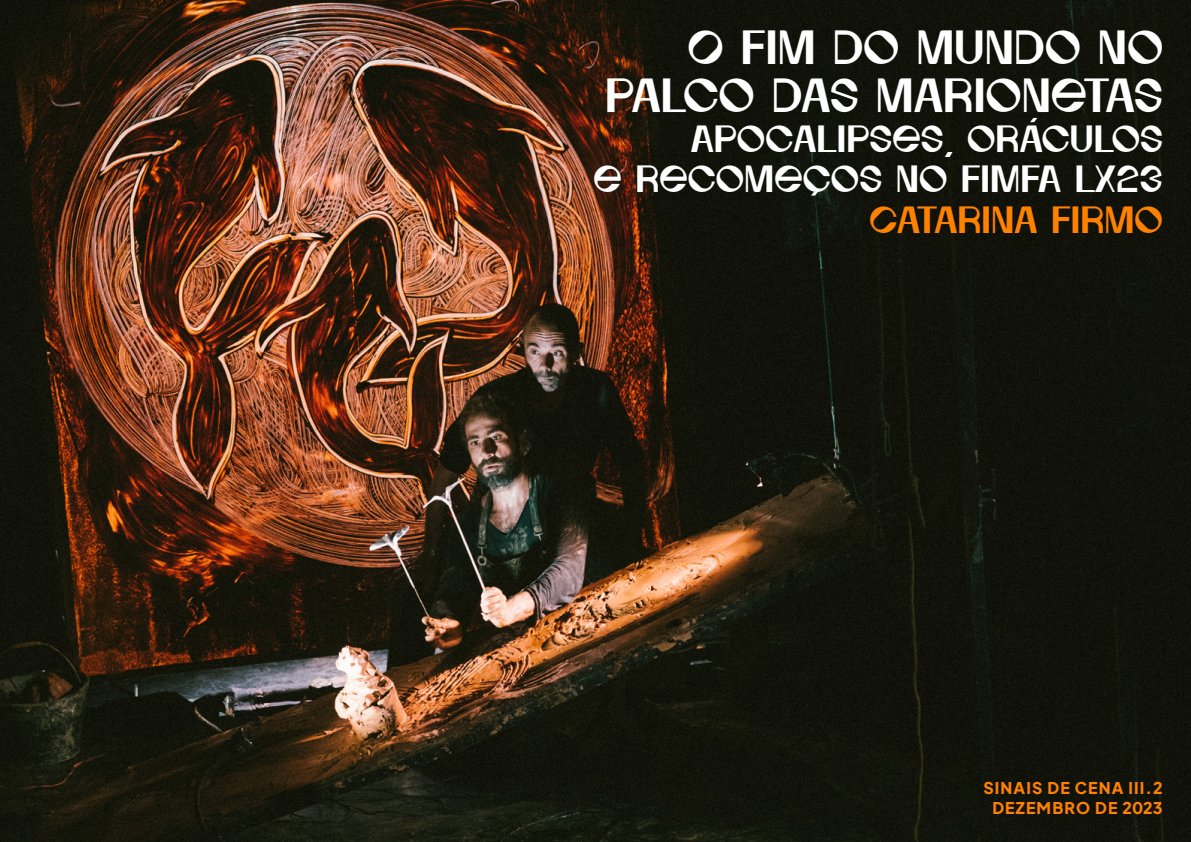
<style>
.page{position:relative;width:1191px;height:842px;background:#fff}
.page>*{position:absolute;margin:0;border:0;box-sizing:border-box;transform-origin:0 0}
.t1{font:48px/48px "Nineties Display";letter-spacing:.02em;color:#fff;text-align:right}
.t2{font:38px/40px "Nineties Display";letter-spacing:.02em;color:#fff;text-align:right}
.t3{font:38px "Nineties Display";letter-spacing:.02em;color:#ff8100}
.t4{font:800 16px/20px "Plus Jakarta Sans";letter-spacing:.07em;color:#ff8100;text-align:center}
</style>
<div class="page">
<img style="left:0;top:0;width:1191px;height:842px">
<svg style="left:1030px;top:118px;width:7px;height:4px"></svg>
<svg style="left:811px;top:191px;width:7px;height:5px"></svg>
<p class="t1" style="left:605px;top:26px;width:558px">O FIM DO MUNDO NO<br>PALCO DAS MARIONETAS</p>
<p class="t2" style="left:594px;top:121px;width:570px">APOCALIPSES, ORÁCULOS<br>E RECOMEÇOS NO FIMFA LX23</p>
<p class="t3" style="left:870px;top:204px;width:294px">CATARINA FIRMO</p>
<p class="t4" style="left:983px;top:775px;width:181px">SINAIS DE CENA III.2<br>DEZEMBRO DE 2023</p>
</div>
